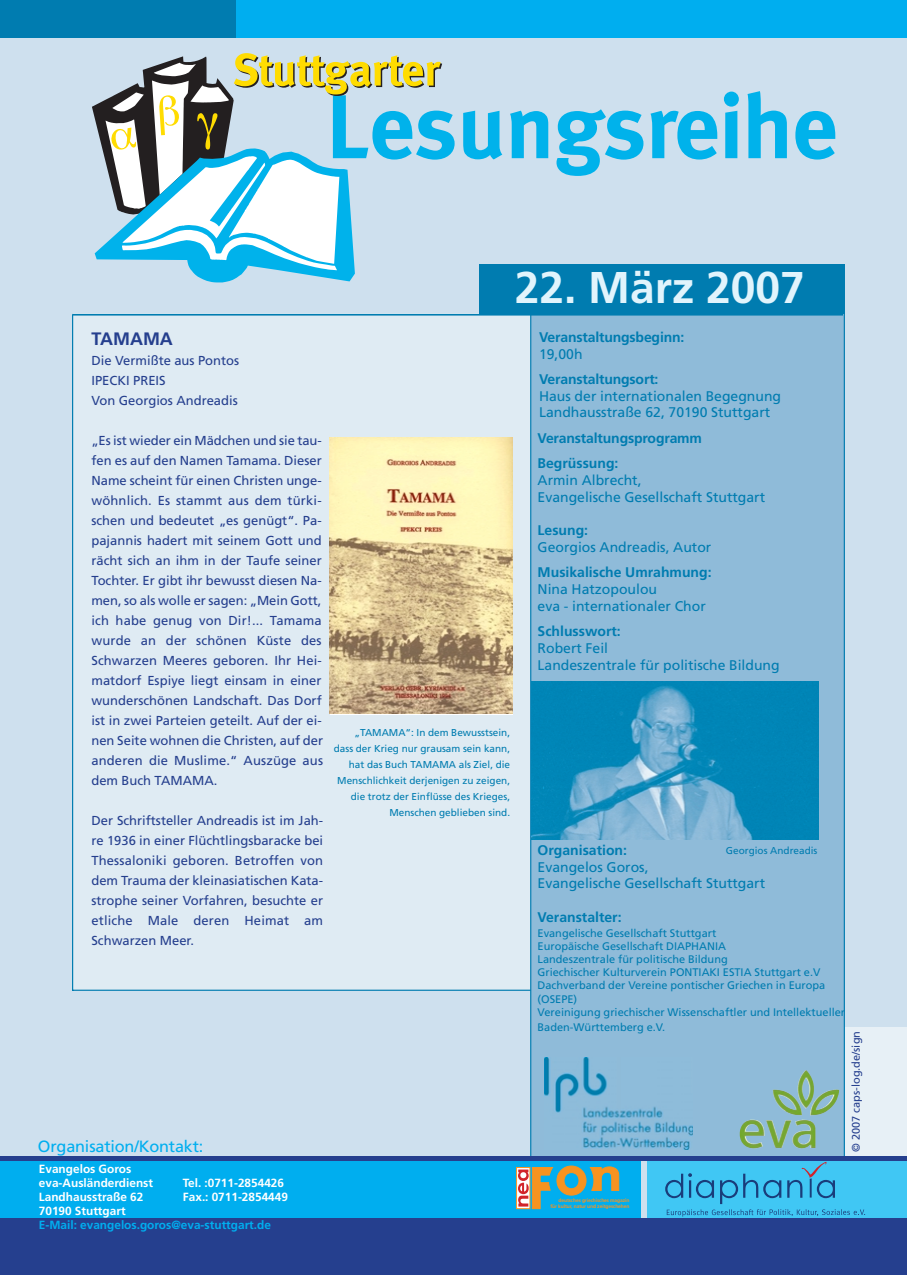
<style>
.page{position:relative;width:907px;height:1275px;background:#fff}
.page>*{position:absolute;margin:0;border:0;box-sizing:border-box;transform-origin:0 0}
.t1{font:700 44.4px "Frutiger";color:#e1f4fc}
.t2{font:700 18px "Frutiger";color:#253f8e}
.t3{font:16.3px "Frutiger";letter-spacing:-.01em;color:#00aeef}
.t4{font:14px/16.8px "Frutiger";color:#007cb0}
.t5{font:700 14px/25.3px "Frutiger";color:#007cb0}
.t6{font:13px/20px "Frutiger";color:#253f8e}
.t7{font:700 11.8px/14px "Frutiger";color:#fff}
.t8{font:700 11.8px "Frutiger";color:#00aeef}
.t9{font:11px/13.2px "Frutiger";color:#007cb0}
.t10{font:11px "Frutiger";color:#253f8e}
.t11{font:10px/16px "Frutiger";color:#007cb0;text-align:right}
.t12{font:700 4.9px/5.9px "Frutiger";letter-spacing:-.015em;color:#f79320;text-align:right}
</style>
<div class="page">
<div style="left:0;top:0;width:907px;height:1258px;background:#cee0ee"></div>
<div style="left:647px;top:1158px;width:260px;height:61px;background:#40c7f4"></div>
<div style="left:0;top:1158px;width:640px;height:61px;background:#00aeef"></div>
<div style="left:73px;top:313px;width:460px;height:676px;background:#dfebf3"></div>
<div style="left:531px;top:266px;width:313px;height:894px;background:#8fbbd9"></div>
<div style="left:8px;top:0;width:899px;height:38px;background:#00aeef"></div>
<div style="left:0;top:0;width:236px;height:38px;background:#007cb0"></div>
<svg style="left:463px;top:111px;width:39px;height:48px"></svg>
<svg style="left:510px;top:111px;width:38px;height:47px"></svg>
<svg style="left:557px;top:109px;width:86px;height:67px"></svg>
<svg style="left:651px;top:111px;width:66px;height:49px"></svg>
<svg style="left:724px;top:92px;width:15px;height:66px"></svg>
<svg style="left:748px;top:91px;width:39px;height:67px"></svg>
<svg style="left:795px;top:111px;width:40px;height:49px"></svg>
<svg style="left:92px;top:53px;width:363px;height:229px"></svg>
<div style="left:480px;top:264px;width:365px;height:50px;background:#007cb0"></div>
<img style="left:330px;top:438px;width:183px;height:276px">
<hr style="left:72px;top:314px;width:771px;height:2px;background:#007cb0">
<hr style="left:72px;top:315px;width:1px;height:676px;background:#007cb0">
<hr style="left:72px;top:990px;width:459px;height:1px;background:#007cb0">
<div style="left:845px;top:1027px;width:62px;height:132px;background:#e7f0f6"></div>
<div style="left:0;top:1218px;width:907px;height:57px;background:#253f8e"></div>
<hr style="left:0;top:1157px;width:907px;height:4px;background:#253f8e">
<img style="left:740px;top:1070px;width:99px;height:78px">
<svg style="left:665px;top:1162px;width:200px;height:55px"></svg>
<img style="left:545px;top:1057px;width:148px;height:92px">
<img style="left:532px;top:681px;width:287px;height:159px">
<div style="left:516px;top:1167px;width:14px;height:42px;border:1px solid #f79320"></div>
<svg style="left:518px;top:1166px;width:101px;height:43px"></svg>
<h2 class="t2" style="left:91px;top:332px;width:83px">TAMAMA</h2>
<p class="t6" style="left:91px;top:352px;width:149px">Die Vermißte aus Pontos<br>IPECKI PREIS<br>Von Georgios Andreadis</p>
<p class="t6" style="left:91px;top:432px;width:233px">„Es ist wieder ein Mädchen und sie tau&shy;fen es auf den Namen Tamama. Dieser Name scheint für einen Christen unge&shy;wöhnlich. Es stammt aus dem türki&shy;schen und bedeutet „es genügt“. Pa&shy;pajannis hadert mit seinem Gott und rächt sich an ihm in der Taufe seiner Tochter. Er gibt ihr bewusst diesen Na&shy;men, so als wolle er sagen: „Mein Gott, ich habe genug von Dir!... Tamama wurde an der schönen Küste des Schwarzen Meeres geboren. Ihr Hei&shy;matdorf Espiye liegt einsam in einer wunderschönen Landschaft. Das Dorf ist in zwei Parteien geteilt. Auf der ei&shy;nen Seite wohnen die Christen, auf der anderen die Muslime.“ Auszüge aus dem Buch TAMAMA.</p>
<p class="t6" style="left:91px;top:812px;width:233px;text-align:justify">Der Schriftsteller Andreadis ist im Jah&shy;re 1936 in einer Flüchtlingsbaracke bei Thessaloniki geboren. Betroffen von dem Trauma der kleinasiatischen Kata&shy;strophe seiner Vorfahren, besuchte er etliche Male deren Heimat am Schwarzen Meer.</p>
<p class="t3" style="left:38px;top:1140px;width:167px">Organisation/Kontakt:</p>
<p class="t7" style="left:39px;top:1163px;width:116px">Evangelos Goros eva-Ausländerdienst</p>
<p class="t7" style="left:183px;top:1177px;width:103px">Tel. :0711-2854426</p>
<p class="t7" style="left:39px;top:1191px;width:106px">Landhausstraße 62</p>
<p class="t7" style="left:183px;top:1191px;width:107px">Fax.: 0711-2854449</p>
<p class="t7" style="left:39px;top:1205px;width:88px">70190 Stuttgart</p>
<p class="t8" style="left:39px;top:1220px;width:234px">E-Mail: evangelos.goros@eva-stuttgart.de</p>
<h1 class="t1" style="left:515px;top:270px;width:291px">22. März 2007</h1>
<p class="t5" style="left:539px;top:325px;width:147px">Veranstaltungsbeginn:</p>
<p class="t4" style="left:539px;top:346px;width:45px">19,00h</p>
<p class="t5" style="left:539px;top:367px;width:121px">Veranstaltungsort:</p>
<p class="t4" style="left:539px;top:388px;width:244px">Haus der internationalen Begegnung<br>Landhausstraße 62, 70190 Stuttgart</p>
<p class="t11" style="left:334px;top:725px;width:178px">„TAMAMA“: In dem Bewusstsein, dass der Krieg nur grausam sein kann, hat das Buch TAMAMA als Ziel, die Menschlichkeit derjenigen zu zeigen, die trotz der Einflüsse des Krieges, Menschen geblieben sind.</p>
<p class="t5" style="left:538px;top:426px;width:166px">Veranstaltungsprogramm<br>Begrüssung:</p>
<p class="t4" style="left:538px;top:473px;width:229px">Armin Albrecht,<br>Evangelische Gesellschaft Stuttgart</p>
<p class="t5" style="left:538px;top:519px;width:52px">Lesung:</p>
<p class="t4" style="left:538px;top:540px;width:175px">Georgios Andreadis, Autor</p>
<p class="t5" style="left:538px;top:561px;width:176px">Musikalische Umrahmung:</p>
<p class="t4" style="left:538px;top:582px;width:170px">Nina Hatzopoulou<br>eva - internationaler Chor</p>
<p class="t5" style="left:538px;top:620px;width:85px">Schlusswort:</p>
<p class="t4" style="left:538px;top:641px;width:244px">Robert Feil<br>Landeszentrale für politische Bildung</p>
<p class="t5" style="left:538px;top:838px;width:91px">Organisation:</p>
<p class="t4" style="left:538px;top:860px;width:229px">Evangelos Goros,<br>Evangelische Gesellschaft Stuttgart</p>
<p class="t5" style="left:538px;top:906px;width:86px">Veranstalter:</p>
<p class="t9" style="left:538px;top:927px;width:309px">Evangelische Gesellschaft Stuttgart<br>Europäische Gesellschaft DIAPHANIA<br>Landeszentrale für politische Bildung<br>Griechischer Kulturverein PONTIAKI ESTIA Stuttgart e.V Dachverband der Vereine pontischer Griechen in Europa (OSEPE)<br>Vereinigung griechischer Wissenschaftler und Intellektueller</p>
<p class="t9" style="left:538px;top:1022px;width:129px">Baden-Württemberg e.V.</p>
<p class="t11" style="left:726px;top:843px;width:93px">Georgios Andreadis</p>
<p class="t10" style="left:852px;top:1152px;width:122px;rotate:-90deg">© 2007 caps-log.de/sign</p>
<p class="t12" style="left:550px;top:1198px;width:81px">deutsches griechisches magazin<br>für kultur, natur und zeitgeschehen</p>
</div>
